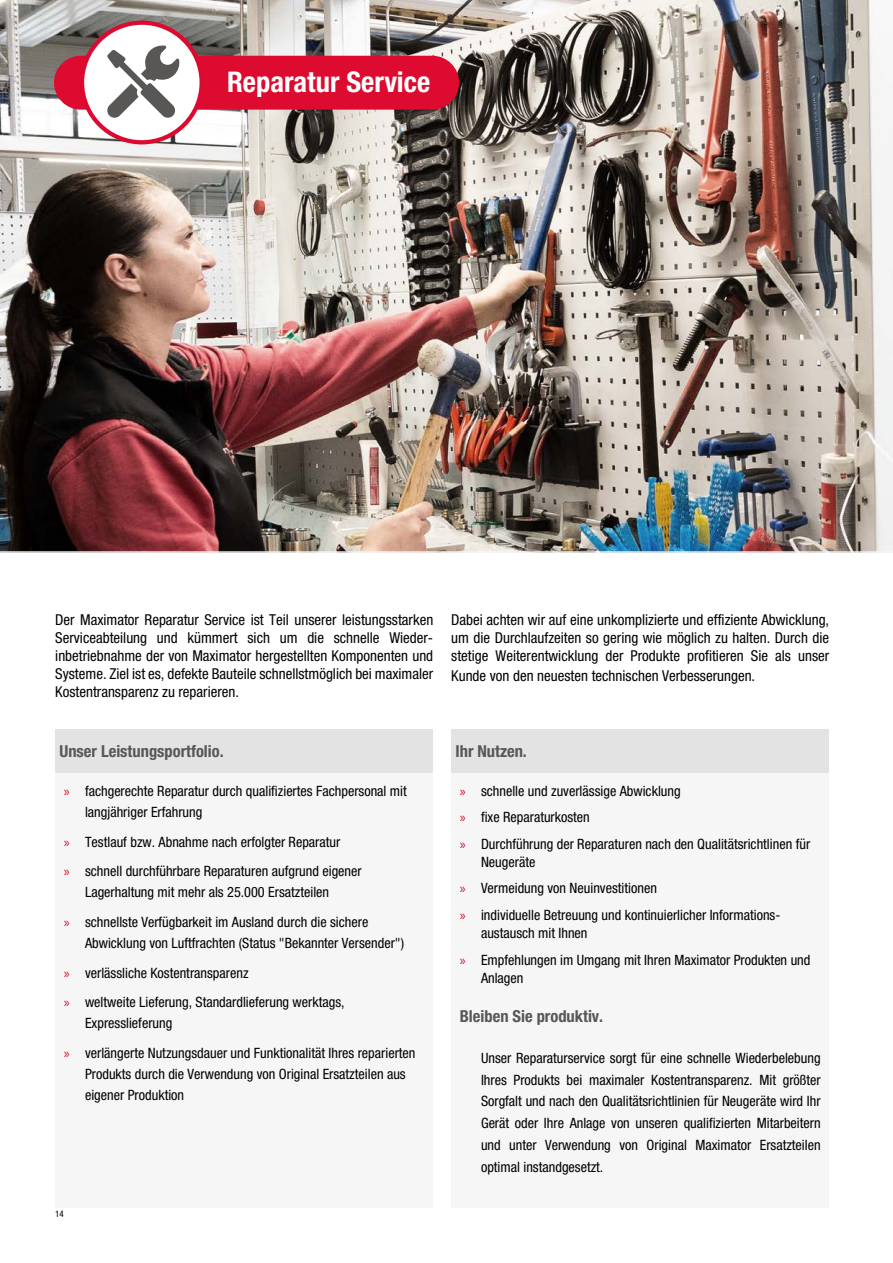
<style>
.page{position:relative;width:893px;height:1263px;background:#fff}
.page>*{position:absolute;margin:0;border:0;box-sizing:border-box;transform-origin:0 0}
.t1{font:700 condensed 28.5px "Helvetica Neue LT Std";color:#fff}
.t2{font:700 condensed 16.5px "Helvetica Neue LT Std";color:#575756}
.t3{font:condensed 15px/18px "Helvetica Neue LT Std";color:#000;text-align:justify}
.t4{font:condensed 14.25px/29.5px "Helvetica Neue LT Std";color:#000}
.t5{font:condensed 9px "Helvetica Neue LT Std";color:#000}
.s1{font-family:"Myriad Pro";font-stretch:normal;color:#dd0b2f}
</style>
<div class="page">
<img style="left:0;top:0;width:893px;height:553px">
<div style="left:55px;top:57px;width:403px;height:51px;background:#dd0b2f;border-radius:26px"></div>
<div style="left:54px;top:56px;width:405px;height:54px;border:2px solid #dd0b2f;border-radius:26px"></div>
<svg style="left:80px;top:21px;width:124px;height:123px"></svg>
<div style="left:55px;top:773px;width:378px;height:435px;background:#f6f6f6"></div>
<div style="left:55px;top:729px;width:378px;height:44px;background:#e3e3e3"></div>
<div style="left:451px;top:773px;width:378px;height:435px;background:#f6f6f6"></div>
<div style="left:451px;top:729px;width:378px;height:44px;background:#e3e3e3"></div>
<h1 class="t1" style="left:227px;top:65px;width:205px">Reparatur Service</h1>
<p class="t3" style="left:55px;top:611px;width:379px">Der Maximator Reparatur Service ist Teil unserer leistungsstarken Serviceabteilung und kümmert sich um die schnelle Wieder&shy;inbetriebnahme der von Maximator hergestellten Komponenten und Systeme. Ziel ist es, defekte Bauteile schnellstmöglich bei maximaler Kostentransparenz zu reparieren.</p>
<p class="t3" style="left:451px;top:611px;width:379px">Dabei achten wir auf eine unkomplizierte und effiziente Abwicklung, um die Durchlaufzeiten so gering wie möglich zu halten. Durch die stetige Weiterentwicklung der Produkte profitieren Sie als unser</p>
<p class="t3" style="left:451px;top:666px;width:305px">Kunde von den neuesten technischen Verbesserungen.</p>
<p class="t2" style="left:60px;top:741px;width:166px">Unser Leistungsportfolio.</p>
<p class="t4" style="left:85px;top:781px;width:323px;line-height:21px;text-indent:-21px"><span class="s1">»</span> fachgerechte Reparatur durch qualifiziertes Fachpersonal mit langjähriger Erfahrung</p>
<p class="t4" style="left:64px;top:827px;width:299px"><span class="s1">»</span> Testlauf bzw. Abnahme nach erfolgter Reparatur<br><span class="s1">»</span> schnell durchführbare Reparaturen aufgrund eigener</p>
<p class="t4" style="left:64px;top:877px;width:306px;text-indent:21px">Lagerhaltung mit mehr als 25.000 Ersatzteilen<br><span class="s1">»</span> schnellste Verfügbarkeit im Ausland durch die sichere</p>
<p class="t4" style="left:64px;top:928px;width:342px;text-indent:21px">Abwicklung von Luftfrachten (Status "Bekannter Versender") <span class="s1">»</span> verlässliche Kostentransparenz<br><span class="s1">»</span> weltweite Lieferung, Standardlieferung werktags,</p>
<p class="t4" style="left:64px;top:1008px;width:353px;text-indent:21px">Expresslieferung<br><span class="s1">»</span> verlängerte Nutzungsdauer und Funktionalität Ihres reparierten</p>
<p class="t4" style="left:85px;top:1063px;width:322px;line-height:21px">Produkts durch die Verwendung von Original Ersatzteilen aus eigener Produktion</p>
<p class="t5" style="left:55px;top:1209px;width:10px">14</p>
<p class="t2" style="left:455px;top:741px;width:73px">Ihr Nutzen.</p>
<p class="t4" style="left:460px;top:777px;width:352px;line-height:26.5px"><span class="s1">»</span> schnelle und zuverlässige Abwicklung<br><span class="s1">»</span> fixe Reparaturkosten<br><span class="s1">»</span> Durchführung der Reparaturen nach den Qualitätsrichtlinen für</p>
<p class="t4" style="left:460px;top:848px;width:322px;line-height:26.5px;text-indent:21px">Neugeräte<br><span class="s1">»</span> Vermeidung von Neuinvestitionen<br><span class="s1">»</span> individuelle Betreuung und kontinuierlicher Informations-</p>
<p class="t4" style="left:460px;top:919px;width:352px;line-height:26.5px;text-indent:21px">austausch mit Ihnen<br><span class="s1">»</span> Empfehlungen im Umgang mit Ihren Maximator Produkten und</p>
<p class="t4" style="left:481px;top:962px;width:44px">Anlagen</p>
<p class="t2" style="left:460px;top:1006px;width:145px">Bleiben Sie produktiv.</p>
<p class="t4" style="left:481px;top:1047px;width:341px;line-height:21.8px;text-align:justify">Unser Reparaturservice sorgt für eine schnelle Wiederbelebung Ihres Produkts bei maximaler Kostentransparenz. Mit größter Sorgfalt und nach den Qualitätsrichtlinien für Neugeräte wird Ihr Gerät oder Ihre Anlage von unseren qualifizierten Mitarbeitern und unter Verwendung von Original Maximator Ersatzteilen optimal instandgesetzt.</p>
</div>
